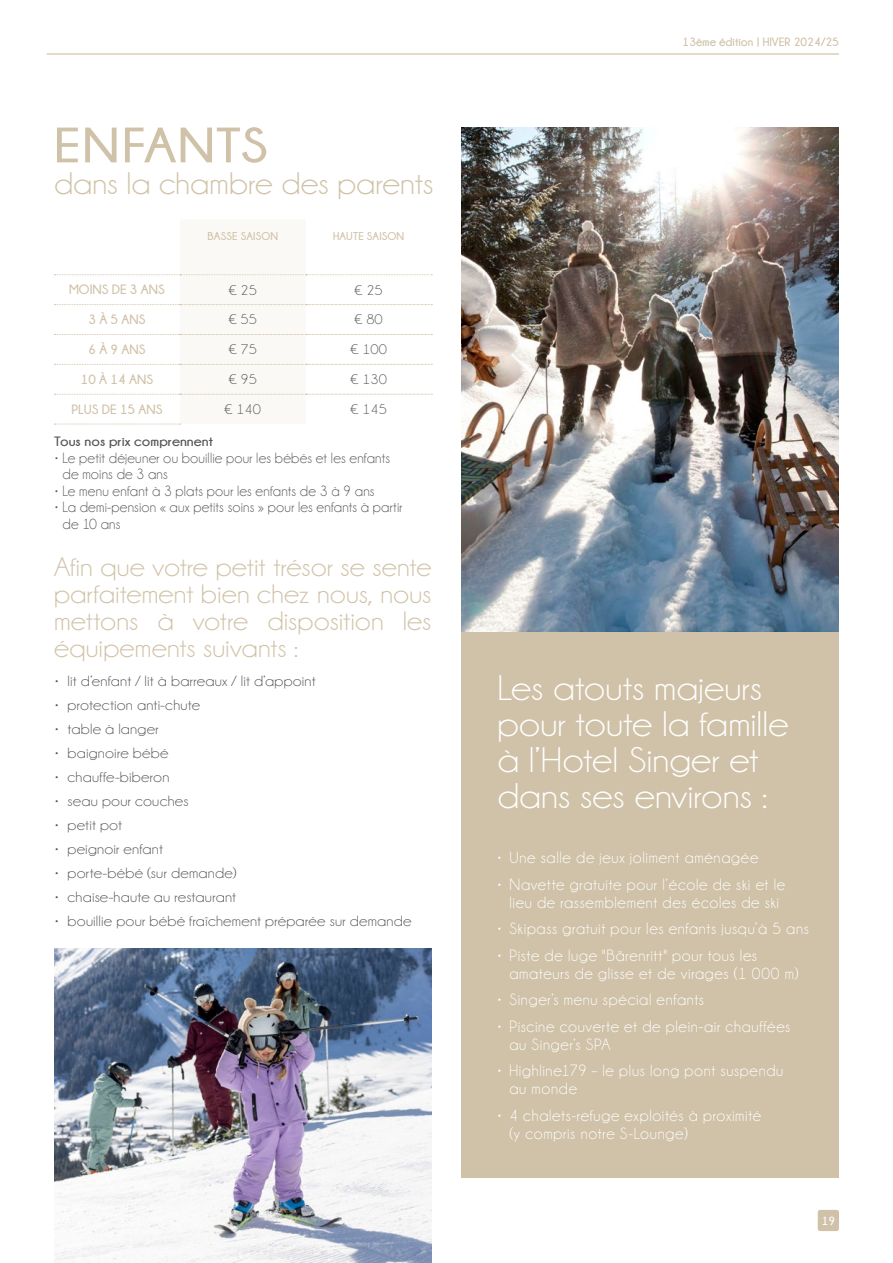
<style>
.page{position:relative;width:893px;height:1263px;background:#fff}
.page>*{position:absolute;margin:0;border:0;box-sizing:border-box;transform-origin:0 0}
.t1{font:700 49.5px "Champagne&Limousines";letter-spacing:.025em;color:#d0c2a8;scale:1.1 1}
.t2{font:36px/36px "Champagne&Limousines";color:#fff;scale:1.1 1}
.t3{font:31.5px "Champagne&Limousines";color:#d0c2a8;scale:1.1 1}
.t4{font:27px/27px "Champagne&Limousines";color:#d0c2a8;text-align:justify;scale:1.1 1}
.t5{font:16.5px/18px "Champagne&Limousines";letter-spacing:.04em;color:#fff}
.t6{font:15px "Champagne&Limousines";letter-spacing:.01em;color:#575756;scale:1.1 1}
.t7{font:15px/16.5px "Champagne&Limousines";letter-spacing:.01em;color:#575756}
.t8{font:14.25px "Champagne&Limousines";color:#575756;scale:1.1 1}
.t9{font:700 13.5px "Champagne&Limousines";color:#d0c2a8}
.t10{font:700 13.5px "Champagne&Limousines";color:#575756;scale:1.1 1}
.t11{font:700 12px "Champagne&Limousines";color:#d0c2a8}
.t12{font:700 12px "Champagne&Limousines";color:#fff}
.t13{font:700 11.25px "Champagne&Limousines";letter-spacing:.01em;color:#d0c2a8}
</style>
<div class="page">
<div style="left:461px;top:631px;width:378px;height:547px;background:#d0c2a8"></div>
<img style="left:461px;top:128px;width:378px;height:503px">
<img style="left:54px;top:948px;width:378px;height:315px">
<svg style="left:54px;top:274px;width:378px;height:151px"></svg>
<div style="left:818px;top:1210px;width:21px;height:21px;background:#d0c2a8;border-radius:2px"></div>
<hr style="left:47px;top:53px;width:792px;height:2px;background:#d0c2a8">
<h1 class="t1" style="left:54px;top:118px;width:196px">ENFANTS</h1>
<h3 class="t3" style="left:54px;top:167px;width:347px">dans la chambre des parents</h3>
<p class="t13" style="left:208px;top:230px;width:72px">BASSE SAISON</p>
<p class="t13" style="left:333px;top:230px;width:72px">HAUTE SAISON</p>
<p class="t9" style="left:69px;top:282px;width:97px">MOINS DE 3 ANS</p>
<p class="t8" style="left:229px;top:283px;width:27px">€ 25</p>
<p class="t8" style="left:355px;top:283px;width:27px">€ 25</p>
<p class="t9" style="left:88px;top:312px;width:59px">3 À 5 ANS</p>
<p class="t8" style="left:229px;top:312px;width:27px">€ 55</p>
<p class="t8" style="left:355px;top:312px;width:27px">€ 80</p>
<p class="t9" style="left:88px;top:342px;width:58px">6 À 9 ANS</p>
<p class="t8" style="left:229px;top:342px;width:27px">€ 75</p>
<p class="t8" style="left:350px;top:342px;width:35px">€ 100</p>
<p class="t9" style="left:81px;top:372px;width:74px">10 À 14 ANS</p>
<p class="t8" style="left:229px;top:372px;width:27px">€ 95</p>
<p class="t8" style="left:350px;top:372px;width:35px">€ 130</p>
<p class="t9" style="left:71px;top:402px;width:92px">PLUS DE 15 ANS</p>
<p class="t8" style="left:225px;top:402px;width:35px">€ 140</p>
<p class="t8" style="left:350px;top:402px;width:35px">€ 145</p>
<p class="t10" style="left:54px;top:434px;width:146px">Tous nos prix comprennent</p>
<p class="t7" style="left:63px;top:450px;width:329px;text-indent:-9px">• Le petit déjeuner ou bouillie pour les bébés et les enfants de moins de 3 ans</p>
<p class="t7" style="left:54px;top:483px;width:322px">• Le menu enfant à 3 plats pour les enfants de 3 à 9 ans</p>
<p class="t7" style="left:63px;top:499px;width:342px;text-indent:-9px">• La demi-pension « aux petits soins » pour les enfants à partir de 10 ans</p>
<h3 class="t4" style="left:54px;top:554px;width:345px">Afin que votre petit trésor se sente parfaitement bien chez nous, nous mettons à votre disposition les équipements suivants :</h3>
<p class="t6" style="left:54px;top:673px;width:239px">• lit d’enfant / lit à barreaux / lit d’appoint</p>
<p class="t6" style="left:54px;top:697px;width:134px">• protection anti-chute</p>
<p class="t6" style="left:54px;top:721px;width:97px">• table à langer</p>
<p class="t6" style="left:54px;top:745px;width:106px">• baignoire bébé</p>
<p class="t6" style="left:54px;top:769px;width:106px">• chauffe-biberon</p>
<p class="t6" style="left:54px;top:793px;width:124px">• seau pour couches</p>
<p class="t6" style="left:54px;top:817px;width:63px">• petit pot</p>
<p class="t6" style="left:54px;top:841px;width:101px">• peignoir enfant</p>
<p class="t6" style="left:54px;top:865px;width:168px">• porte-bébé (sur demande)</p>
<p class="t6" style="left:54px;top:889px;width:167px">• chaise-haute au restaurant</p>
<p class="t6" style="left:54px;top:913px;width:327px">• bouillie pour bébé fraîchement préparée sur demande</p>
<p class="t11" style="left:683px;top:35px;width:158px">13ème édition | HIVER 2024/25</p>
<h2 class="t2" style="left:497px;top:670px;width:266px">Les atouts majeurs pour toute la famille à l’Hotel Singer et dans ses environs :</h2>
<p class="t5" style="left:497px;top:849px;width:263px">• Une salle de jeux joliment aménagée</p>
<p class="t5" style="left:497px;top:876px;width:290px;text-align:center">• Navette gratuite pour l’école de ski et le lieu de rassemblement des écoles de ski</p>
<p class="t5" style="left:497px;top:920px;width:314px">• Skipass gratuit pour les enfants jusqu’à 5 ans</p>
<p class="t5" style="left:509px;top:947px;width:291px;text-indent:-13px">• Piste de luge "Bärenritt" pour tous les amateurs de glisse et de virages (1 000 m)</p>
<p class="t5" style="left:497px;top:991px;width:209px">• Singer’s menu spécial enfants</p>
<p class="t5" style="left:509px;top:1018px;width:283px;text-indent:-13px">• Piscine couverte et de plein-air chauffées au Singer’s SPA</p>
<p class="t5" style="left:509px;top:1062px;width:275px;text-indent:-13px">• Highline179 – le plus long pont suspendu au monde</p>
<p class="t5" style="left:509px;top:1107px;width:253px;text-indent:-13px">• 4 chalets-refuge exploités à proximité (y compris notre S-Lounge)</p>
<p class="t12" style="left:822px;top:1214px;width:15px">19</p>
</div>
